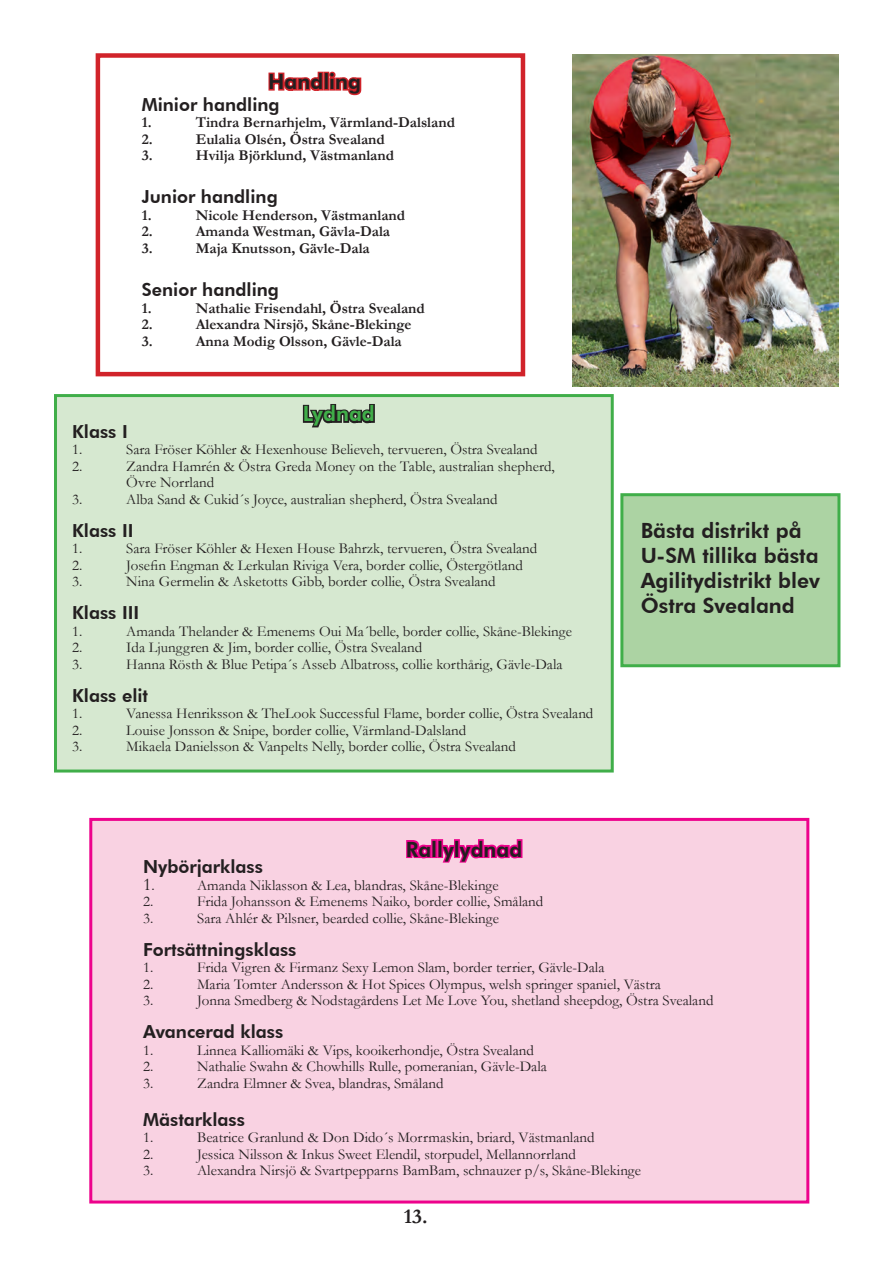
<style>
.page{position:relative;width:893px;height:1263px;background:#fff}
.page>*{position:absolute;margin:0;border:0;box-sizing:border-box;transform-origin:0 0}
.t1{font:800 21px/25.2px "Futura BT";color:#231f20}
.t2{font:800 21px "Futura BT";color:#40ae49}
.t3{font:700 21px "Garamond";color:#231f20}
.t4{font:800 18px "Futura BT";color:#231f20}
.t5{font:18px "Garamond";color:#231f20}
.t6{font:15px/16.5px "Garamond";color:#231f20}
.t7{font:700 15px "Garamond";color:#231f20}
.s1{font-size:15px}
</style>
<div class="page">
<div style="left:89px;top:818px;width:720px;height:385px;background:#f9d2e2;border:3px solid #ed028c"></div>
<div style="left:54px;top:394px;width:560px;height:378px;background:#d6e8d0;border:3px solid #40ae49"></div>
<div style="left:620px;top:493px;width:220px;height:174px;background:#acd3a3;border:3px solid #40ae49"></div>
<svg style="left:406px;top:839px;width:117px;height:24px"></svg>
<svg style="left:268px;top:71px;width:94px;height:25px"></svg>
<svg style="left:302px;top:404px;width:73px;height:24px"></svg>
<img style="left:572px;top:54px;width:267px;height:333px">
<div style="left:96px;top:53px;width:429px;height:323px;border:4px solid #d1232a"></div>
<h1 class="t1" style="left:268px;top:69px;width:94px">Handling</h1>
<p class="t4" style="left:142px;top:93px;width:139px">Minior handling</p>
<p class="t7" style="left:142px;top:112px;width:11px">1.</p>
<p class="t7" style="left:196px;top:112px;width:261px">Tindra Bernarhjelm, Värmland-Dalsland</p>
<p class="t7" style="left:142px;top:129px;width:12px">2.</p>
<p class="t7" style="left:196px;top:129px;width:191px">Eulalia Olsén, Östra Svealand</p>
<p class="t7" style="left:142px;top:145px;width:12px">3.</p>
<p class="t7" style="left:196px;top:145px;width:200px">Hvilja Björklund, Västmanland</p>
<p class="t4" style="left:142px;top:186px;width:138px">Junior handling</p>
<p class="t7" style="left:142px;top:205px;width:11px">1.</p>
<p class="t7" style="left:196px;top:205px;width:211px">Nicole Henderson, Västmanland</p>
<p class="t7" style="left:142px;top:221px;width:12px">2.</p>
<p class="t7" style="left:196px;top:221px;width:196px">Amanda Westman, Gävla-Dala</p>
<p class="t7" style="left:142px;top:238px;width:12px">3.</p>
<p class="t7" style="left:196px;top:238px;width:176px">Maja Knutsson, Gävle-Dala</p>
<p class="t4" style="left:142px;top:279px;width:139px">Senior handling</p>
<p class="t7" style="left:142px;top:298px;width:11px">1.</p>
<p class="t7" style="left:196px;top:298px;width:231px">Nathalie Frisendahl, Östra Svealand</p>
<p class="t7" style="left:142px;top:314px;width:12px">2.</p>
<p class="t7" style="left:196px;top:314px;width:217px">Alexandra Nirsjö, Skåne-Blekinge</p>
<p class="t7" style="left:142px;top:331px;width:12px">3.</p>
<p class="t7" style="left:196px;top:331px;width:208px">Anna Modig Olsson, Gävle-Dala</p>
<h1 class="t2" style="left:303px;top:401px;width:74px">Lydnad</h1>
<p class="t4" style="left:72px;top:420px;width:57px">Klass I</p>
<p class="t6" style="left:72px;top:441px;width:12px">1.</p>
<p class="t6" style="left:126px;top:441px;width:413px">Sara Fröser Köhler &amp; Hexenhouse Believeh, tervueren, Östra Svealand</p>
<p class="t6" style="left:72px;top:457px;width:12px">2.</p>
<p class="t6" style="left:126px;top:457px;width:430px">Zandra Hamrén &amp; Östra Greda Money on the Table, australian shepherd,<br>Övre Norrland</p>
<p class="t6" style="left:72px;top:490px;width:12px">3.</p>
<p class="t6" style="left:126px;top:490px;width:373px">Alba Sand &amp; Cukid´s Joyce, australian shepherd, Östra Svealand</p>
<p class="t4" style="left:72px;top:519px;width:63px">Klass II</p>
<p class="t6" style="left:72px;top:540px;width:12px">1.</p>
<p class="t6" style="left:126px;top:540px;width:413px">Sara Fröser Köhler &amp; Hexen House Bahrzk, tervueren, Östra Svealand</p>
<p class="t6" style="left:72px;top:556px;width:12px">2.</p>
<p class="t6" style="left:126px;top:556px;width:398px">Josefin Engman &amp; Lerkulan Riviga Vera, border collie, Östergötland</p>
<p class="t6" style="left:72px;top:573px;width:12px">3.</p>
<p class="t6" style="left:126px;top:573px;width:371px">Nina Germelin &amp; Asketotts Gibb, border collie, Östra Svealand</p>
<p class="t4" style="left:72px;top:602px;width:68px">Klass III</p>
<p class="t6" style="left:72px;top:622px;width:12px">1.</p>
<p class="t6" style="left:126px;top:622px;width:447px">Amanda Thelander &amp; Emenems Oui Ma´belle, border collie, Skåne-Blekinge</p>
<p class="t6" style="left:72px;top:639px;width:12px">2.</p>
<p class="t6" style="left:126px;top:639px;width:297px">Ida Ljunggren &amp; Jim, border collie, Östra Svealand</p>
<p class="t6" style="left:72px;top:655px;width:12px">3.</p>
<p class="t6" style="left:126px;top:655px;width:438px">Hanna Rösth &amp; Blue Petipa´s Asseb Albatross, collie korthårig, Gävle-Dala</p>
<p class="t4" style="left:72px;top:684px;width:77px">Klass elit</p>
<p class="t6" style="left:72px;top:705px;width:12px">1.</p>
<p class="t6" style="left:126px;top:705px;width:469px">Vanessa Henriksson &amp; TheLook Successful Flame, border collie, Östra Svealand</p>
<p class="t6" style="left:72px;top:721px;width:12px">2.</p>
<p class="t6" style="left:126px;top:721px;width:342px">Louise Jonsson &amp; Snipe, border collie, Värmland-Dalsland</p>
<p class="t6" style="left:72px;top:738px;width:12px">3.</p>
<p class="t6" style="left:126px;top:738px;width:391px">Mikaela Danielsson &amp; Vanpelts Nelly, border collie, Östra Svealand</p>
<h1 class="t1" style="left:641px;top:517px;width:181px">Bästa distrikt på<br>U-SM tillika bästa<br>Agilitydistrikt blev<br>Östra Svealand</h1>
<h1 class="t1" style="left:406px;top:836px;width:118px">Rallylydnad</h1>
<p class="t4" style="left:143px;top:856px;width:121px">Nybörjarklass</p>
<p class="t5" style="left:143px;top:872px;width:13px">1<span class="s1">.</span></p>
<p class="t6" style="left:197px;top:876px;width:303px">Amanda Niklasson &amp; Lea, blandras, Skåne-Blekinge</p>
<p class="t6" style="left:143px;top:893px;width:12px">2.</p>
<p class="t6" style="left:197px;top:893px;width:348px">Frida Johansson &amp; Emenems Naiko, border collie, Småland</p>
<p class="t6" style="left:143px;top:909px;width:12px">3.</p>
<p class="t6" style="left:197px;top:909px;width:303px">Sara Ahlér &amp; Pilsner, bearded collie, Skåne-Blekinge</p>
<p class="t4" style="left:143px;top:938px;width:155px">Fortsättningsklass</p>
<p class="t6" style="left:143px;top:959px;width:12px">1.</p>
<p class="t6" style="left:197px;top:959px;width:409px">Frida Vigren &amp; Firmanz Sexy Lemon Slam, border terrier, Gävle-Dala</p>
<p class="t6" style="left:143px;top:975px;width:12px">2.</p>
<p class="t6" style="left:197px;top:975px;width:465px">Maria Tomter Andersson &amp; Hot Spices Olympus, welsh springer spaniel, Västra</p>
<p class="t6" style="left:143px;top:992px;width:12px">3.</p>
<p class="t6" style="left:197px;top:992px;width:518px">Jonna Smedberg &amp; Nodstagårdens Let Me Love You, shetland sheepdog, Östra Svealand</p>
<p class="t4" style="left:143px;top:1021px;width:142px">Avancerad klass</p>
<p class="t6" style="left:143px;top:1041px;width:12px">1.</p>
<p class="t6" style="left:197px;top:1041px;width:338px">Linnea Kalliomäki &amp; Vips, kooikerhondje, Östra Svealand</p>
<p class="t6" style="left:143px;top:1058px;width:12px">2.</p>
<p class="t6" style="left:197px;top:1058px;width:351px">Nathalie Swahn &amp; Chowhills Rulle, pomeranian, Gävle-Dala</p>
<p class="t6" style="left:143px;top:1074px;width:12px">3.</p>
<p class="t6" style="left:197px;top:1074px;width:248px">Zandra Elmner &amp; Svea, blandras, Småland</p>
<p class="t4" style="left:143px;top:1108px;width:103px">Mästarklass</p>
<p class="t6" style="left:143px;top:1129px;width:12px">1.</p>
<p class="t6" style="left:197px;top:1129px;width:399px">Beatrice Granlund &amp; Don Dido´s Morrmaskin, briard, Västmanland</p>
<p class="t6" style="left:143px;top:1145px;width:12px">2.</p>
<p class="t6" style="left:197px;top:1145px;width:380px">Jessica Nilsson &amp; Inkus Sweet Elendil, storpudel, Mellannorrland</p>
<p class="t6" style="left:143px;top:1162px;width:12px">3.</p>
<p class="t6" style="left:197px;top:1162px;width:445px">Alexandra Nirsjö &amp; Svartpepparns BamBam, schnauzer p/s, Skåne-Blekinge</p>
<h1 class="t3" style="left:404px;top:1202px;width:25px">13.</h1>
</div>
